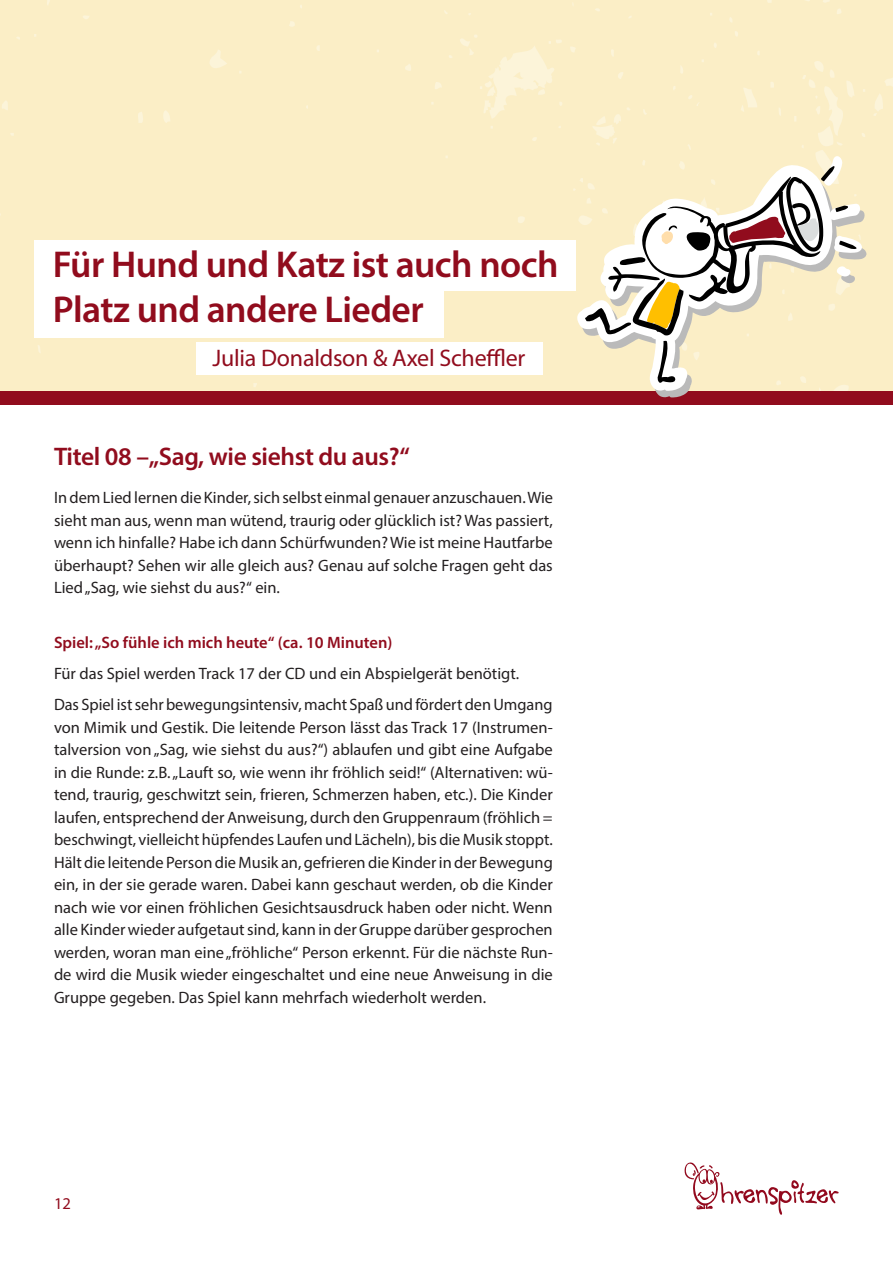
<style>
.page{position:relative;width:893px;height:1263px;background:#fff}
.page>*{position:absolute;margin:0;border:0;box-sizing:border-box;transform-origin:0 0}
.t1{font:600 37.5px/45px "Myriad Pro";letter-spacing:-.015em;color:#910c1d}
.t2{font:600 25.5px "Myriad Pro";letter-spacing:-.015em;color:#910c1d}
.t3{font:24px "Myriad Pro";letter-spacing:-.01em;color:#910c1d}
.t4{font:16.5px/22.5px "Myriad Pro";color:#231f20;text-align:justify}
.t5{font:600 16.5px "Myriad Pro";color:#910c1d}
.t6{font:16.5px "Myriad Pro";color:#910c1d}
</style>
<div class="page">
<div style="left:0;top:0;width:893px;height:391px;background:#fbeec6"></div>
<div style="left:0;top:391px;width:893px;height:14px;background:#910c1d"></div>
<svg style="left:684px;top:1162px;width:154px;height:53px"></svg>
<svg style="left:577px;top:164px;width:285px;height:227px;fill:#fbeec6"></svg>
<svg style="left:585px;top:156px;width:282px;height:227px"></svg>
<div style="left:34px;top:287px;width:409px;height:50px;background:#fff"></div>
<div style="left:197px;top:342px;width:346px;height:33px;background:#fff"></div>
<div style="left:34px;top:240px;width:541px;height:51px;background:#fff"></div>
<h1 class="t1" style="left:53px;top:241px;width:507px">Für Hund und Katz ist auch noch<br>Platz und andere Lieder</h1>
<h3 class="t3" style="left:213px;top:343px;width:314px">Julia Donaldson &amp; Axel Scheffler</h3>
<h2 class="t2" style="left:54px;top:440px;width:357px">Titel 08 –„Sag, wie siehst du aus?“</h2>
<p class="t4" style="left:54px;top:486px;width:501px">In dem Lied lernen die Kinder, sich selbst einmal genauer anzuschauen. Wie sieht man aus, wenn man wütend, traurig oder glücklich ist? Was passiert, wenn ich hinfalle? Habe ich dann Schürfwunden? Wie ist meine Hautfarbe überhaupt? Sehen wir alle gleich aus? Genau auf solche Fragen geht das Lied „Sag, wie siehst du aus?“ ein.</p>
<p class="t5" style="left:54px;top:632px;width:340px">Spiel: „So fühle ich mich heute“ (ca. 10 Minuten)</p>
<p class="t4" style="left:54px;top:658px;width:500px;line-height:31px">Für das Spiel werden Track 17 der CD und ein Abspielgerät benötigt.<br>Das Spiel ist sehr bewegungsintensiv, macht Spaß und fördert den Umgang</p>
<p class="t4" style="left:54px;top:716px;width:500px">von Mimik und Gestik. Die leitende Person lässt das Track 17 (Instrumen&shy;talversion von „Sag, wie siehst du aus?“) ablaufen und gibt eine Aufgabe in die Runde: z.B. „Lauft so, wie wenn ihr fröhlich seid!“ (Alternativen: wü&shy;tend, traurig, geschwitzt sein, frieren, Schmerzen haben, etc.). Die Kinder laufen, entsprechend der Anweisung, durch den Gruppenraum (fröhlich = beschwingt, vielleicht hüpfendes Laufen und Lächeln), bis die Musik stoppt.<br>Hält die leitende Person die Musik an, gefrieren die Kinder in der Bewegung ein, in der sie gerade waren. Dabei kann geschaut werden, ob die Kinder nach wie vor einen fröhlichen Gesichtsausdruck haben oder nicht. Wenn alle Kinder wieder aufgetaut sind, kann in der Gruppe darüber gesprochen werden, woran man eine „fröhliche“ Person erkennt. Für die nächste Run&shy;de wird die Musik wieder eingeschaltet und eine neue Anweisung in die Gruppe gegeben. Das Spiel kann mehrfach wiederholt werden.</p>
<p class="t6" style="left:54px;top:1194px;width:18px">12</p>
</div>
